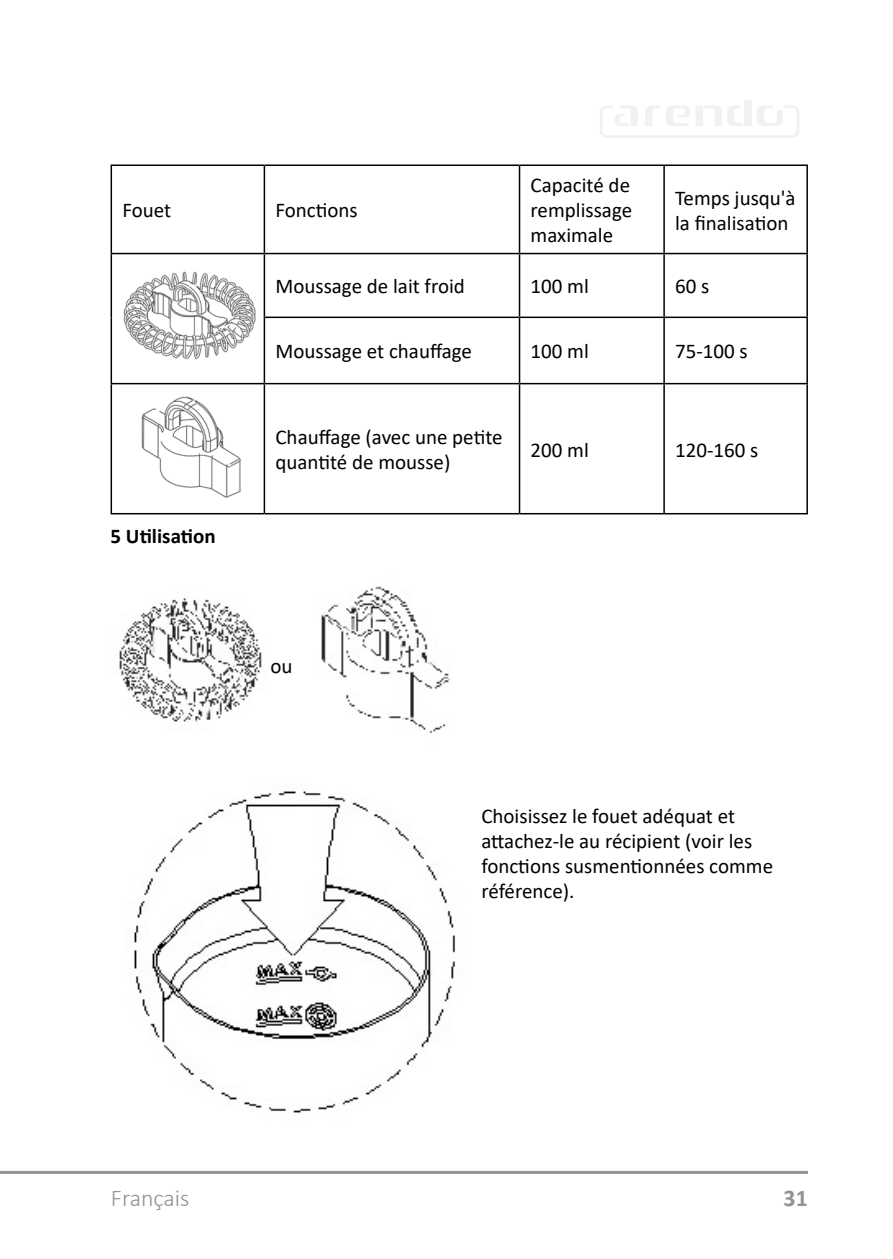
<style>
.page{position:relative;width:893px;height:1259px;background:#fff}
.page>*{position:absolute;margin:0;border:0;box-sizing:border-box;transform-origin:0 0}
.t1{font:300 24px "Calibri";color:#939393}
.t2{font:700 24px "Calibri";color:#939393}
.Fließtext{font:21px/25.2px "Calibri";color:#000}
.Überschrift{font:700 21px "Calibri";color:#000}
</style>
<div class="page">
<hr style="left:0;top:1171px;width:808px;height:3px;background:#939393">
<div style="left:745px;top:100px;width:7px;height:26px;background:#f1f1f1"></div>
<svg style="left:600px;top:105px;width:199px;height:33px"></svg>
<hr style="left:111px;top:164px;width:153px;height:2px;background:#000">
<hr style="left:111px;top:166px;width:1px;height:87px;background:#000">
<hr style="left:264px;top:164px;width:255px;height:2px;background:#000">
<hr style="left:264px;top:166px;width:1px;height:87px;background:#000">
<hr style="left:519px;top:164px;width:145px;height:2px;background:#000">
<hr style="left:519px;top:166px;width:1px;height:87px;background:#000">
<hr style="left:664px;top:164px;width:144px;height:2px;background:#000">
<hr style="left:663px;top:166px;width:2px;height:87px;background:#000">
<hr style="left:806px;top:166px;width:2px;height:87px;background:#000">
<hr style="left:111px;top:253px;width:153px;height:1px;background:#000">
<hr style="left:111px;top:254px;width:1px;height:63px;background:#000">
<hr style="left:111px;top:317px;width:1px;height:66px;background:#000">
<hr style="left:264px;top:253px;width:255px;height:1px;background:#000">
<hr style="left:264px;top:254px;width:1px;height:62px;background:#000">
<hr style="left:519px;top:253px;width:145px;height:1px;background:#000">
<hr style="left:519px;top:254px;width:1px;height:62px;background:#000">
<hr style="left:664px;top:253px;width:144px;height:1px;background:#000">
<hr style="left:663px;top:254px;width:2px;height:62px;background:#000">
<hr style="left:806px;top:254px;width:2px;height:62px;background:#000">
<hr style="left:264px;top:318px;width:1px;height:65px;background:#000">
<hr style="left:519px;top:318px;width:1px;height:65px;background:#000">
<hr style="left:663px;top:318px;width:2px;height:65px;background:#000">
<hr style="left:806px;top:318px;width:2px;height:65px;background:#000">
<hr style="left:264px;top:316px;width:255px;height:2px;background:#000">
<hr style="left:519px;top:316px;width:145px;height:2px;background:#000">
<hr style="left:664px;top:316px;width:144px;height:2px;background:#000">
<hr style="left:111px;top:383px;width:153px;height:1px;background:#000">
<hr style="left:111px;top:384px;width:1px;height:129px;background:#000">
<hr style="left:264px;top:383px;width:255px;height:1px;background:#000">
<hr style="left:264px;top:384px;width:1px;height:129px;background:#000">
<hr style="left:519px;top:383px;width:145px;height:1px;background:#000">
<hr style="left:519px;top:384px;width:1px;height:129px;background:#000">
<hr style="left:664px;top:383px;width:144px;height:1px;background:#000">
<hr style="left:663px;top:384px;width:2px;height:129px;background:#000">
<hr style="left:806px;top:384px;width:2px;height:129px;background:#000">
<hr style="left:111px;top:513px;width:153px;height:1px;background:#000">
<hr style="left:264px;top:513px;width:255px;height:1px;background:#000">
<hr style="left:519px;top:513px;width:145px;height:1px;background:#000">
<hr style="left:664px;top:513px;width:144px;height:1px;background:#000">
<img style="left:123px;top:271px;width:133px;height:89px">
<img style="left:141px;top:396px;width:100px;height:102px">
<img style="left:119px;top:586px;width:337px;height:527px">
<p class="Fließtext" style="left:122px;top:197px;width:50px">Fouet</p>
<p class="Fließtext" style="left:275px;top:197px;width:84px">Fonctions</p>
<p class="Fließtext" style="left:531px;top:172px;width:103px;text-align:justify">Capacité de remplissage maximale</p>
<p class="Fließtext" style="left:675px;top:185px;width:122px">Temps jusqu'à la finalisation</p>
<p class="Fließtext" style="left:275px;top:273px;width:191px">Moussage de lait froid</p>
<p class="Fließtext" style="left:531px;top:273px;width:60px">100 ml</p>
<p class="Fließtext" style="left:675px;top:273px;width:36px">60 s</p>
<p class="Fließtext" style="left:275px;top:338px;width:198px">Moussage et chauffage</p>
<p class="Fließtext" style="left:531px;top:338px;width:60px">100 ml</p>
<p class="Fließtext" style="left:675px;top:338px;width:74px">75-100 s</p>
<p class="Überschrift" style="left:111px;top:521px;width:107px">5 Utilisation</p>
<p class="Fließtext" style="left:275px;top:424px;width:229px">Chauffage (avec une petite quantité de mousse)</p>
<p class="Fließtext" style="left:531px;top:436px;width:60px">200 ml</p>
<p class="Fließtext" style="left:675px;top:436px;width:85px">120-160 s</p>
<p class="Fließtext" style="left:271px;top:653px;width:24px">ou</p>
<p class="Fließtext" style="left:481px;top:802px;width:293px">Choisissez le fouet adéquat et attachez-le au récipient (voir les fonctions susmentionnées comme référence).</p>
<p class="t1" style="left:111px;top:1183px;width:80px">Français</p>
<p class="t2" style="left:784px;top:1181px;width:26px">31</p>
</div>
